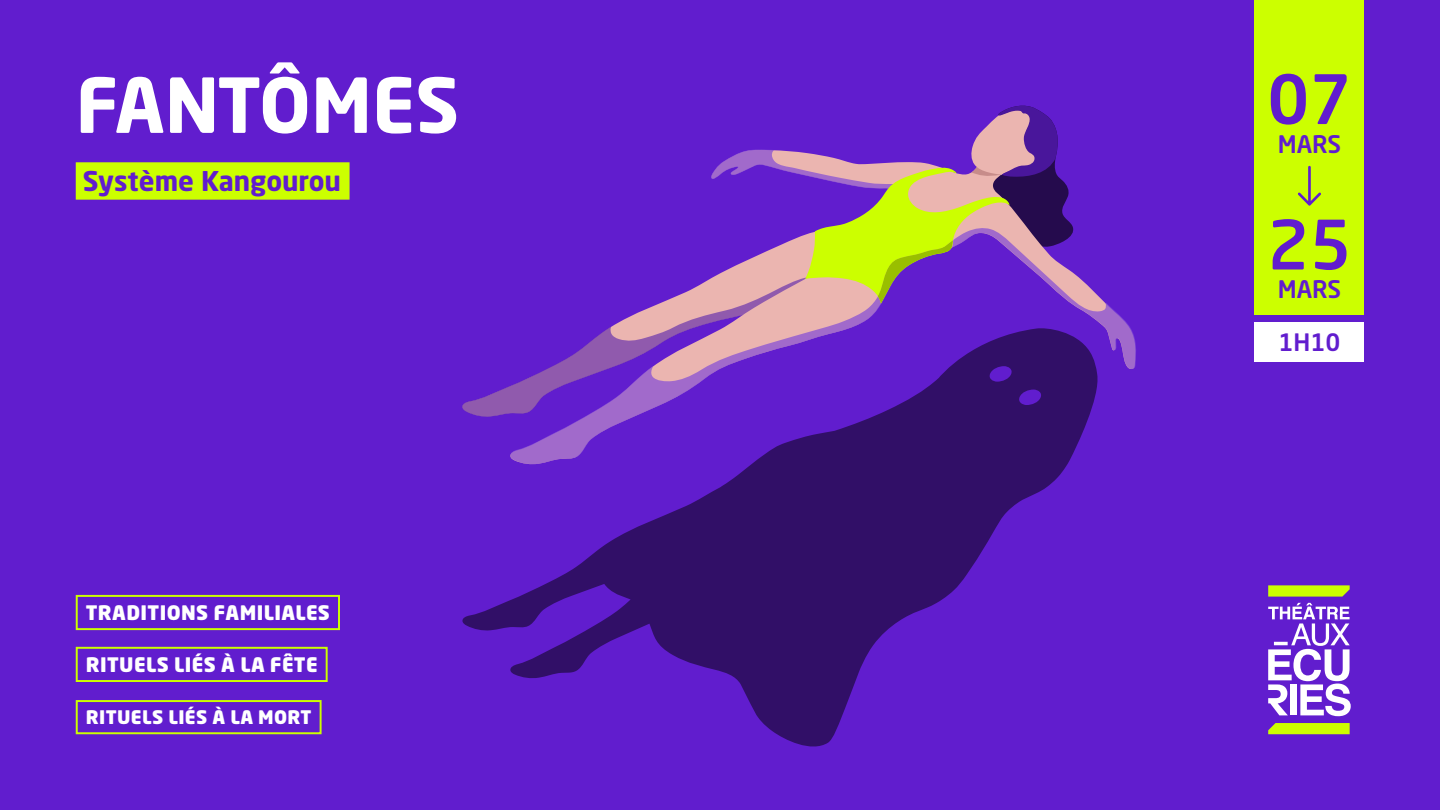
<style>
.page{position:relative;width:1440px;height:810px;background:#611dce}
.page>*{position:absolute;margin:0;border:0;box-sizing:border-box;transform-origin:0 0}
.t1{font:700 74.7px "Neo Sans Std";color:#fff}
.t2{font:500 67.12px "Neo Sans Std";color:#611ccf}
.t3{font:700 26.92px "Neo Sans Std";color:#611ccf}
.t4{font:500 24px "Neo Sans Std";color:#611ccf}
.t5{font:500 23.7px "Neo Sans Std";color:#611dce}
.t6{font:900 19.8px "Neo Sans Std";letter-spacing:.02em;color:#fff}
.t7{font:900 18.45px "Neo Sans Std";letter-spacing:.02em;color:#fff}
</style>
<div class="page">
<svg style="left:611px;top:275px;width:525px;height:94px"></svg>
<svg style="left:711px;top:105px;width:365px;height:205px"></svg>
<svg style="left:462px;top:327px;width:639px;height:420px"></svg>
<div style="left:1255px;top:0;width:109px;height:314px;background:#cf0"></div>
<svg style="left:1298px;top:166px;width:23px;height:40px"></svg>
<div style="left:76px;top:162px;width:274px;height:38px;background:#cf0"></div>
<div style="left:76px;top:647px;width:252px;height:35px;border:2px solid #cf0"></div>
<div style="left:76px;top:700px;width:246px;height:34px;border:2px solid #cf0"></div>
<div style="left:76px;top:595px;width:264px;height:35px;border:2px solid #cf0"></div>
<svg style="left:1268px;top:603px;width:83px;height:113px"></svg>
<svg style="left:1268px;top:585px;width:82px;height:12px"></svg>
<svg style="left:1268px;top:723px;width:82px;height:11px"></svg>
<div style="left:1255px;top:322px;width:109px;height:40px;background:#fff"></div>
<h1 class="t1" style="left:76px;top:57px;width:385px">FANTÔMES</h1>
<h3 class="t3" style="left:83px;top:164px;width:260px">Système Kangourou</h3>
<p class="t6" style="left:86px;top:600px;width:246px">TRADITIONS FAMILIALES</p>
<p class="t6" style="left:86px;top:652px;width:233px">RITUELS LIÉS À LA FÊTE</p>
<p class="t7" style="left:86px;top:705px;width:227px">RITUELS LIÉS À LA MORT</p>
<h2 class="t2" style="left:1267px;top:57px;width:86px">07</h2>
<p class="t4" style="left:1278px;top:129px;width:65px">MARS</p>
<h2 class="t2" style="left:1267px;top:202px;width:86px">25</h2>
<p class="t4" style="left:1278px;top:274px;width:65px">MARS</p>
<p class="t5" style="left:1279px;top:328px;width:63px">1H10</p>
</div>
